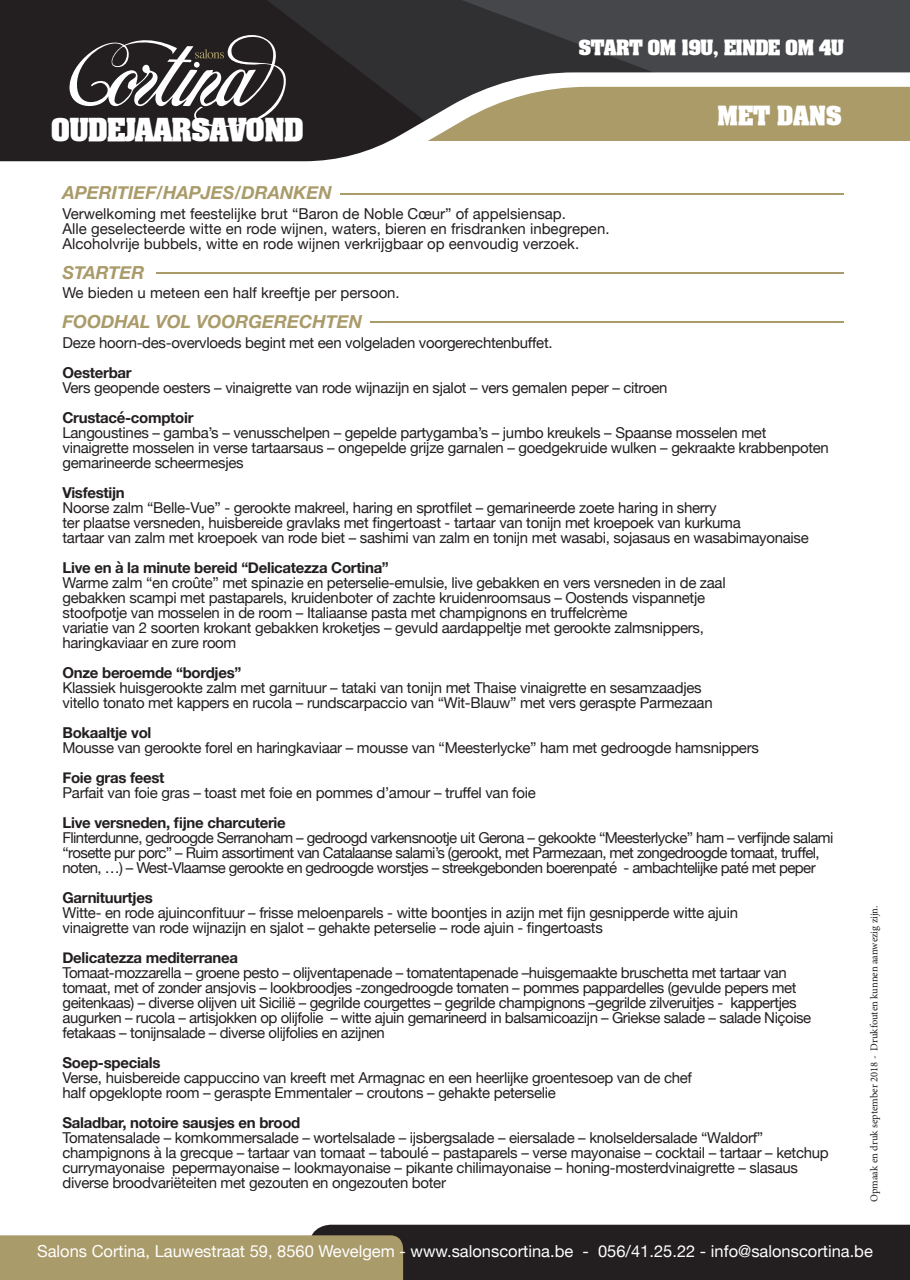
<style>
.page{position:relative;width:910px;height:1280px;background:#fff}
.page>*{position:absolute;margin:0;border:0;box-sizing:border-box;transform-origin:0 0}
.t1{font:700 27px "Aachen";letter-spacing:-.04em;color:#fff}
.t2{font:700 22.5px "Aachen";letter-spacing:-.02em;color:#fff}
.t3{font:italic 700 18px "Helvetica Neue";color:#aa9b6a}
.t4{font:700 18px "Aachen";letter-spacing:-.04em;color:#fff}
.t5{font:16.5px "Helvetica Neue";color:#fff}
.t6{font:15px/15px "Helvetica Neue";letter-spacing:-.02em;color:#231f20}
.t7{font:15px/15px "Helvetica Neue";letter-spacing:-.04em;color:#231f20}
.t8{font:15px/15px "Helvetica Neue";color:#231f20}
.t9{font:700 15px "Helvetica Neue";letter-spacing:-.02em;color:#231f20}
.t10{font:10.5px "Minion Pro";color:#231f20}
</style>
<div class="page">
<svg style="left:0;top:1225px;width:910px;height:55px;background:#625a49"></svg>
<div style="left:682px;top:0;width:228px;height:72px;background:#46474a"></div>
<svg style="left:438px;top:0;width:244px;height:72px;background:#3b3b3e"></svg>
<svg style="left:0;top:0;width:438px;height:72px;background:#282627"></svg>
<svg style="left:0;top:72px;width:910px;height:90px"></svg>
<svg style="left:67px;top:27px;width:234px;height:117px;background:#423f40"></svg>
<hr style="left:67px;top:194px;width:776px;height:1px;background:#aa9b6a">
<hr style="left:67px;top:272px;width:776px;height:2px;background:#aa9b6a">
<hr style="left:67px;top:321px;width:776px;height:2px;background:#aa9b6a">
<div style="left:57px;top:181px;width:282px;height:24px;background:#fff"></div>
<div style="left:57px;top:256px;width:98px;height:23px;background:#fff"></div>
<div style="left:57px;top:299px;width:313px;height:24px;background:#fff"></div>
<h1 class="t1" style="left:51px;top:110px;width:255px">OUDEJAARSAVOND</h1>
<p class="t4" style="left:579px;top:35px;width:267px">START OM 19U, EINDE OM 4U</p>
<h2 class="t2" style="left:717px;top:99px;width:127px">MET DANS</h2>
<p class="t3" style="left:63px;top:178px;width:271px">APERITIEF/HAPJES/DRANKEN</p>
<p class="t8" style="left:63px;top:207px;width:548px">Verwelkoming met feestelijke brut “Baron de Noble Cœur” of appelsiensap.<br>Alle geselecteerde witte en rode wijnen, waters, bieren en frisdranken inbegrepen.<br>Alcoholvrije bubbels, witte en rode wijnen verkrijgbaar op eenvoudig verzoek.</p>
<p class="t3" style="left:63px;top:258px;width:84px">STARTER</p>
<p class="t8" style="left:63px;top:286px;width:339px">We bieden u meteen een half kreeftje per persoon.</p>
<p class="t3" style="left:63px;top:307px;width:301px">FOODHAL VOL VOORGERECHTEN</p>
<p class="t6" style="left:63px;top:336px;width:492px">Deze hoorn-des-overvloeds begint met een volgeladen voorgerechtenbuffet.</p>
<p class="t9" style="left:63px;top:360px;width:71px">Oesterbar</p>
<p class="t6" style="left:63px;top:381px;width:606px">Vers geopende oesters – vinaigrette van rode wijnazijn en sjalot – vers gemalen peper – citroen</p>
<p class="t9" style="left:63px;top:405px;width:132px">Crustacé-comptoir</p>
<p class="t6" style="left:63px;top:426px;width:768px">Langoustines – gamba’s – venusschelpen – gepelde partygamba’s – jumbo kreukels – Spaanse mosselen met vinaigrette mosselen in verse tartaarsaus – ongepelde grijze garnalen – goedgekruide wulken – gekraakte krabbenpoten gemarineerde scheermesjes</p>
<p class="t9" style="left:63px;top:480px;width:64px">Visfestijn</p>
<p class="t6" style="left:63px;top:501px;width:748px">Noorse zalm “Belle-Vue” - gerookte makreel, haring en sprotfilet – gemarineerde zoete haring in sherry<br>ter plaatse versneden, huisbereide gravlaks met fingertoast - tartaar van tonijn met kroepoek van kurkuma<br>tartaar van zalm met kroepoek van rode biet – sashimi van zalm en tonijn met wasabi, sojasaus en wasabimayonaise</p>
<p class="t9" style="left:63px;top:555px;width:328px">Live en à la minute bereid “Delicatezza Cortina”</p>
<p class="t6" style="left:63px;top:576px;width:665px">Warme zalm “en croûte” met spinazie en peterselie-emulsie, live gebakken en vers versneden in de zaal gebakken scampi met pastaparels, kruidenboter of zachte kruidenroomsaus – Oostends vispannetje stoofpotje van mosselen in de room – Italiaanse pasta met champignons en truffelcrème<br>variatie van 2 soorten krokant gebakken kroketjes – gevuld aardappeltje met gerookte zalmsnippers, haringkaviaar en zure room</p>
<p class="t9" style="left:63px;top:660px;width:180px">Onze beroemde “bordjes”</p>
<p class="t6" style="left:63px;top:681px;width:652px">Klassiek huisgerookte zalm met garnituur – tataki van tonijn met Thaise vinaigrette en sesamzaadjes vitello tonato met kappers en rucola – rundscarpaccio van “Wit-Blauw” met vers geraspte Parmezaan</p>
<p class="t9" style="left:63px;top:720px;width:90px">Bokaaltje vol</p>
<p class="t6" style="left:63px;top:741px;width:698px">Mousse van gerookte forel en haringkaviaar – mousse van “Meesterlycke” ham met gedroogde hamsnippers</p>
<p class="t9" style="left:63px;top:765px;width:103px">Foie gras feest</p>
<p class="t6" style="left:63px;top:786px;width:475px">Parfait van foie gras – toast met foie en pommes d’amour – truffel van foie</p>
<p class="t9" style="left:63px;top:810px;width:225px">Live versneden, fijne charcuterie</p>
<p class="t7" style="left:63px;top:831px;width:772px">Flinterdunne, gedroogde Serranoham – gedroogd varkensnootje uit Gerona – gekookte “Meesterlycke” ham – verfijnde salami “rosette pur porc” – Ruim assortiment van Catalaanse salami’s (gerookt, met Parmezaan, met zongedroogde tomaat, truffel, noten, …) – West-Vlaamse gerookte en gedroogde worstjes – streekgebonden boerenpaté - ambachtelijke paté met peper</p>
<p class="t9" style="left:63px;top:885px;width:92px">Garnituurtjes</p>
<p class="t6" style="left:63px;top:906px;width:677px">Witte- en rode ajuinconfituur – frisse meloenparels - witte boontjes in azijn met fijn gesnipperde witte ajuin vinaigrette van rode wijnazijn en sjalot – gehakte peterselie – rode ajuin - fingertoasts</p>
<p class="t9" style="left:63px;top:945px;width:177px">Delicatezza mediterranea</p>
<p class="t6" style="left:63px;top:966px;width:750px">Tomaat-mozzarella – groene pesto – olijventapenade – tomatentapenade –huisgemaakte bruschetta met tartaar van tomaat, met of zonder ansjovis – lookbroodjes -zongedroogde tomaten – pommes pappardelles (gevulde pepers met geitenkaas) – diverse olijven uit Sicilië – gegrilde courgettes – gegrilde champignons –gegrilde zilveruitjes - kappertjes augurken – rucola – artisjokken op olijfolie – witte ajuin gemarineerd in balsamicoazijn – Griekse salade – salade Niçoise fetakaas – tonijnsalade – diverse olijfolies en azijnen</p>
<p class="t9" style="left:63px;top:1050px;width:100px">Soep-specials</p>
<p class="t6" style="left:63px;top:1071px;width:631px">Verse, huisbereide cappuccino van kreeft met Armagnac en een heerlijke groentesoep van de chef half opgeklopte room – geraspte Emmentaler – croutons – gehakte peterselie</p>
<p class="t9" style="left:63px;top:1110px;width:239px">Saladbar, notoire sausjes en brood</p>
<p class="t6" style="left:63px;top:1131px;width:768px">Tomatensalade – komkommersalade – wortelsalade – ijsbergsalade – eiersalade – knolseldersalade “Waldorf” champignons à la grecque – tartaar van tomaat – taboulé – pastaparels – verse mayonaise – cocktail – tartaar – ketchup currymayonaise pepermayonaise – lookmayonaise – pikante chilimayonaise – honing-mosterdvinaigrette – slasaus diverse broodvariëteiten met gezouten en ongezouten boter</p>
<p class="t10" style="left:867px;top:1202px;width:298px;rotate:-90deg">Opmaak en druk september 2018 - Drukfouten kunnen aanwezig zijn.</p>
<p class="t5" style="left:37px;top:1239px;width:837px">Salons Cortina, Lauwestraat 59, 8560 Wevelgem - www.salonscortina.be - 056/41.25.22 - info@salonscortina.be</p>
</div>
